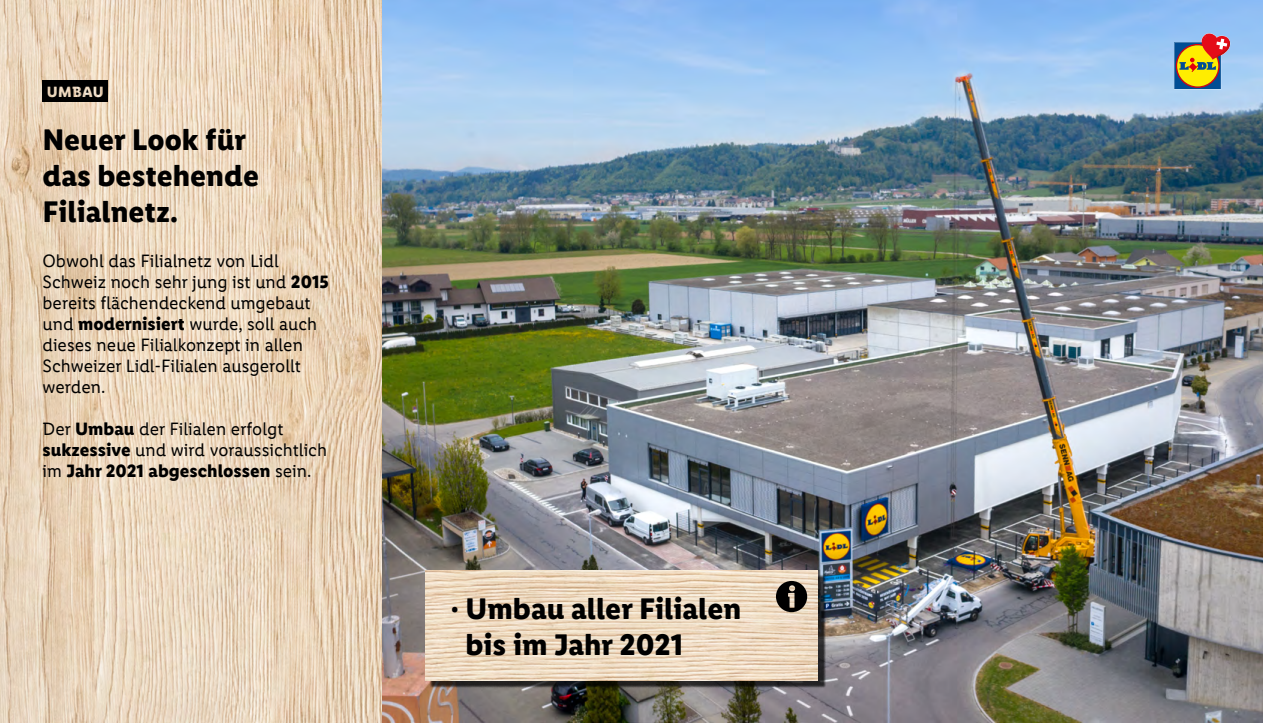
<style>
.page{position:relative;width:1263px;height:723px;background:#fff}
.page>*{position:absolute;margin:0;border:0;box-sizing:border-box;transform-origin:0 0}
.t1{font:700 30px/36px "Lidl Font Pro";color:#000}
.t2{font:18px/21px "Lidl Font Pro";color:#000}
.t3{font:700 15px "Lidl Font Pro";letter-spacing:.025em;color:#fff}
.s1{font-weight:700}
</style>
<div class="page">
<img style="left:0;top:0;width:383px;height:723px">
<img style="left:383px;top:0;width:880px;height:723px">
<div style="left:43px;top:81px;width:65px;height:21px;background:#000"></div>
<svg style="left:1174px;top:33px;width:56px;height:56px;background:#ab935f"></svg>
<div style="left:429px;top:574px;width:396px;height:114px;background:#000;opacity:.75"></div>
<img style="left:425px;top:570px;width:393px;height:110px">
<div style="left:776px;top:581px;width:31px;height:31px;background:#000;border-radius:50%"></div>
<svg style="left:788px;top:585px;width:7px;height:23px"></svg>
<p class="t3" style="left:47px;top:83px;width:58px">UMBAU</p>
<h1 class="t1" style="left:43px;top:122px;width:218px">Neuer Look für das bestehende<br>Filialnetz.</h1>
<p class="t2" style="left:43px;top:250px;width:288px">Obwohl das Filialnetz von Lidl<br>Schweiz noch sehr jung ist und <span class="s1">2015 </span>bereits flächendeckend umgebaut und <span class="s1">modernisiert</span> wurde, soll auch dieses neue Filialkonzept in allen<br>Schweizer Lidl-Filialen ausgerollt werden.</p>
<p class="t2" style="left:43px;top:418px;width:286px">Der <span class="s1">Umbau</span> der Filialen erfolgt <span class="s1">sukzessive</span> und wird voraussichtlich im <span class="s1">Jahr 2021 abgeschlossen</span> sein.</p>
<h1 class="t1" style="left:465px;top:591px;width:277px;text-indent:-15px">· Umbau aller Filialen bis im Jahr 2021</h1>
</div>
